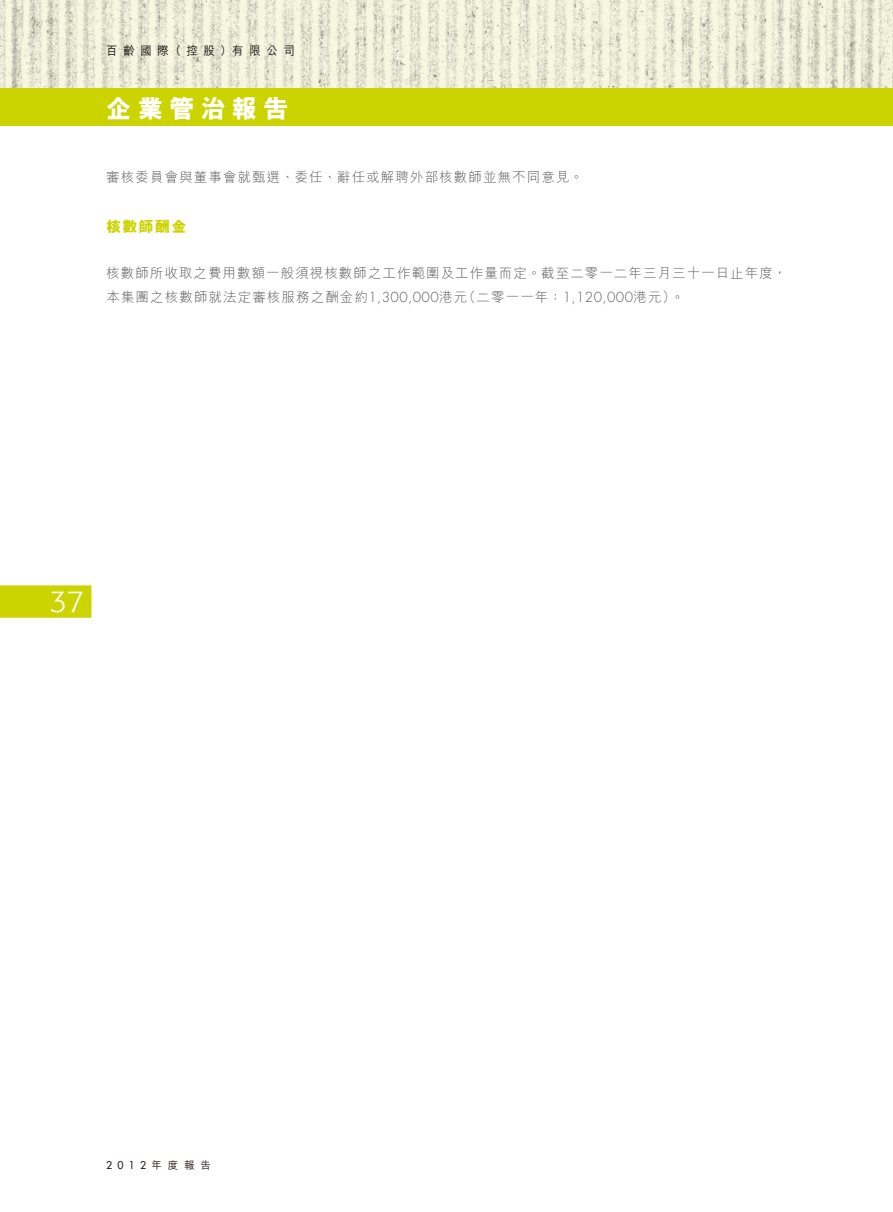
<style>
.page{position:relative;width:893px;height:1212px;background:#fff}
.page>*{position:absolute;margin:0;border:0;box-sizing:border-box;transform-origin:0 0}
.t1{font:300 30px "Formata";color:#fff}
.t2{font:800 25.5px "M Hei HK";letter-spacing:.23em;color:#fff}
.t3{font:800 15px "M Hei HK";letter-spacing:.085em;color:#ccd400}
.t4{font:300 13.5px/24px "M Hei HK";letter-spacing:.08em;color:#595857}
.t5{font:500 12px "M Hei HK";color:#231916;scale:.95 1}
.t6{font:500 10.5px "M Hei HK";color:#231916}
.t7{font:500 10.5px "Futura Std";color:#231916}
.s1{font-family:"Futura Std"}
</style>
<div class="page">
<div style="left:0;top:585px;width:91px;height:33px;background:#ccd400"></div>
<img style="left:0;top:0;width:893px;height:89px">
<div style="left:0;top:89px;width:893px;height:37px;background:#ccd400"></div>
<p class="t5" style="left:123px;top:42px;width:13px">齡</p>
<p class="t5" style="left:158px;top:42px;width:44px">際（控</p>
<p class="t5" style="left:203px;top:42px;width:44px">股）有</p>
<p class="t5" style="left:284px;top:42px;width:14px">司</p>
<p class="t5" style="left:249px;top:42px;width:14px">限</p>
<p class="t5" style="left:106px;top:42px;width:13px">百</p>
<h2 class="t2" style="left:106px;top:91px;width:184px">企業管治報告</h2>
<p class="t5" style="left:140px;top:42px;width:13px">國</p>
<p class="t5" style="left:266px;top:42px;width:14px">公</p>
<p class="t4" style="left:106px;top:165px;width:479px">審核委員會與董事會就甄選、委任、辭任或解聘外部核數師並無不同意見。</p>
<p class="t3" style="left:106px;top:216px;width:82px">核數師酬金</p>
<p class="t4" style="left:671px;top:261px;width:117px;text-indent:-565px">核數師所收取之費用數額一般須視核數師之工作範圍及工作量而定。截至二零一二年三月三十一日止年度，。</p>
<p class="t4" style="left:106px;top:285px;width:362px">本集團之核數師就法定審核服務之酬金約<span class="s1">1,300,000</span>港元</p>
<p class="t4" style="left:463px;top:285px;width:214px">（二零一一年：<span class="s1">1,120,000</span>港元(</p>
<h1 class="t1" style="left:50px;top:584px;width:36px">37</h1>
<p class="t6" style="left:152px;top:1158px;width:61px">年度報告</p>
<p class="t7" style="left:106px;top:1158px;width:42px">2012</p>
</div>
